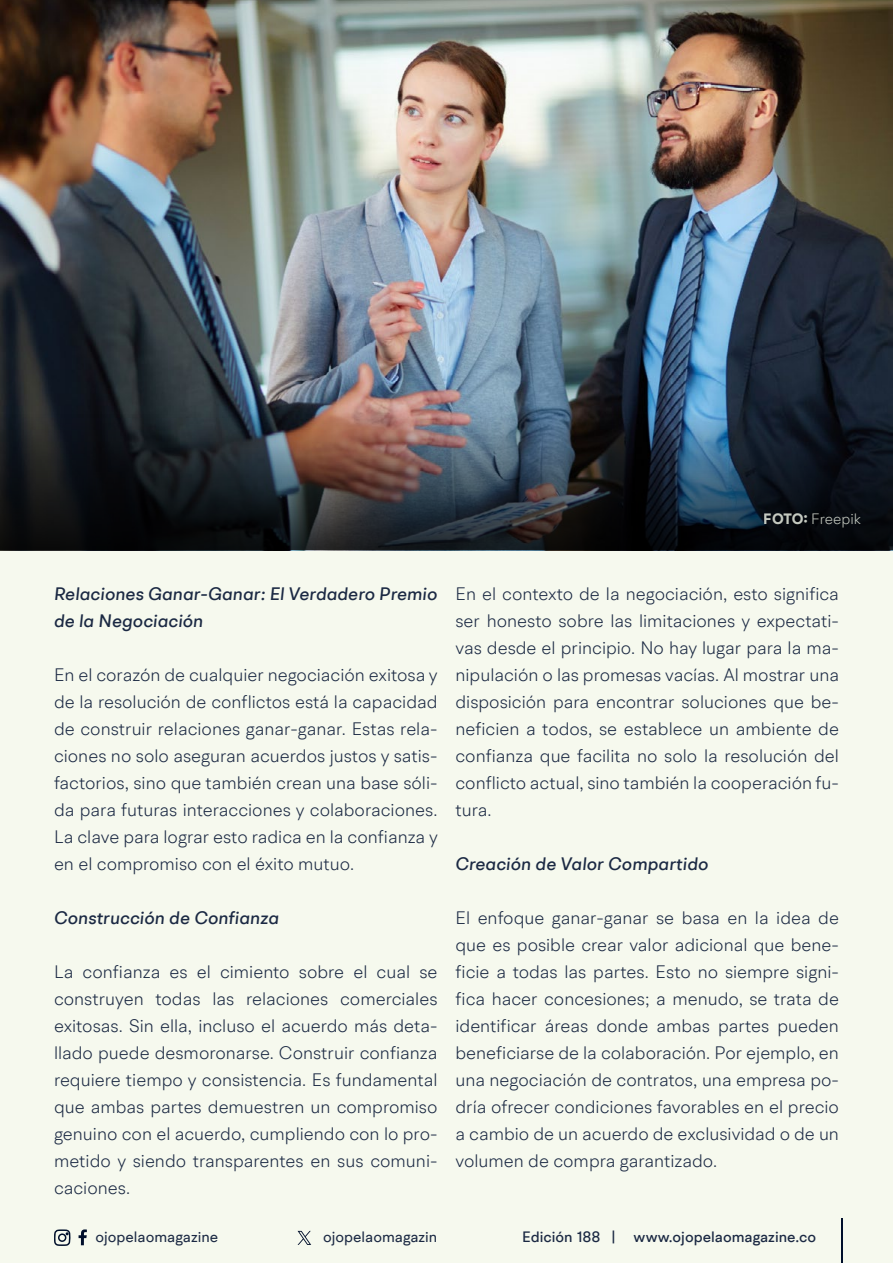
<style>
.page{position:relative;width:893px;height:1263px;background:#f6f9ee}
.page>*{position:absolute;margin:0;border:0;box-sizing:border-box;transform-origin:0 0}
.t1{font:300 18px/27px "BR Hendrix";color:#1b2943;text-align:justify}
.t2{font:italic 500 18px/27px "BR Hendrix";color:#1b2943}
.t3{font:500 15px "BR Hendrix";color:#1b2943}
.t4{font:15px "BR Hendrix";color:#1b2943}
.t5{font:300 15px "BR Hendrix";color:#f5faed}
.s1{font-weight:700}
</style>
<div class="page">
<svg style="left:79px;top:1229px;width:8px;height:16px"></svg>
<svg style="left:54px;top:1229px;width:17px;height:17px"></svg>
<hr style="left:841px;top:1219px;width:1px;height:44px;background:#000f2b">
<svg style="left:298px;top:1231px;width:13px;height:14px"></svg>
<img style="left:0;top:0;width:893px;height:414px">
<img style="left:0;top:414px;width:893px;height:136px">
<p class="t5" style="left:764px;top:509px;width:99px"><span class="s1">FOTO:</span> Freepik</p>
<p class="t2" style="left:54px;top:581px;width:385px">Relaciones Ganar-Ganar: El Verdadero Premio de la Negociación</p>
<p class="t1" style="left:54px;top:661px;width:385px">En el corazón de cualquier negociación exitosa y de la resolución de conflictos está la capacidad de construir relaciones ganar-ganar. Estas rela&shy;ciones no solo aseguran acuerdos justos y satis&shy;factorios, sino que también crean una base sóli&shy;da para futuras interacciones y colaboraciones.<br>La clave para lograr esto radica en la confianza y en el compromiso con el éxito mutuo.</p>
<p class="t2" style="left:54px;top:905px;width:227px">Construcción de Confianza</p>
<p class="t1" style="left:54px;top:958px;width:385px">La confianza es el cimiento sobre el cual se construyen todas las relaciones comerciales exitosas. Sin ella, incluso el acuerdo más deta&shy;llado puede desmoronarse. Construir confianza requiere tiempo y consistencia. Es fundamental que ambas partes demuestren un compromiso genuino con el acuerdo, cumpliendo con lo pro&shy;metido y siendo transparentes en sus comuni&shy;caciones.</p>
<p class="t1" style="left:455px;top:580px;width:385px">En el contexto de la negociación, esto significa ser honesto sobre las limitaciones y expectati&shy;vas desde el principio. No hay lugar para la ma&shy;nipulación o las promesas vacías. Al mostrar una disposición para encontrar soluciones que be&shy;neficien a todos, se establece un ambiente de confianza que facilita no solo la resolución del conflicto actual, sino también la cooperación fu&shy;tura.</p>
<p class="t2" style="left:455px;top:851px;width:255px">Creación de Valor Compartido</p>
<p class="t1" style="left:455px;top:904px;width:385px">El enfoque ganar-ganar se basa en la idea de que es posible crear valor adicional que bene&shy;ficie a todas las partes. Esto no siempre signi&shy;fica hacer concesiones; a menudo, se trata de identificar áreas donde ambas partes pueden beneficiarse de la colaboración. Por ejemplo, en una negociación de contratos, una empresa po&shy;dría ofrecer condiciones favorables en el precio a cambio de un acuerdo de exclusividad o de un volumen de compra garantizado.</p>
<p class="t4" style="left:96px;top:1227px;width:124px">ojopelaomagazine</p>
<p class="t4" style="left:323px;top:1227px;width:116px">ojopelaomagazin</p>
<p class="t3" style="left:522px;top:1227px;width:295px">Edición 188 | www.ojopelaomagazine.co</p>
</div>
